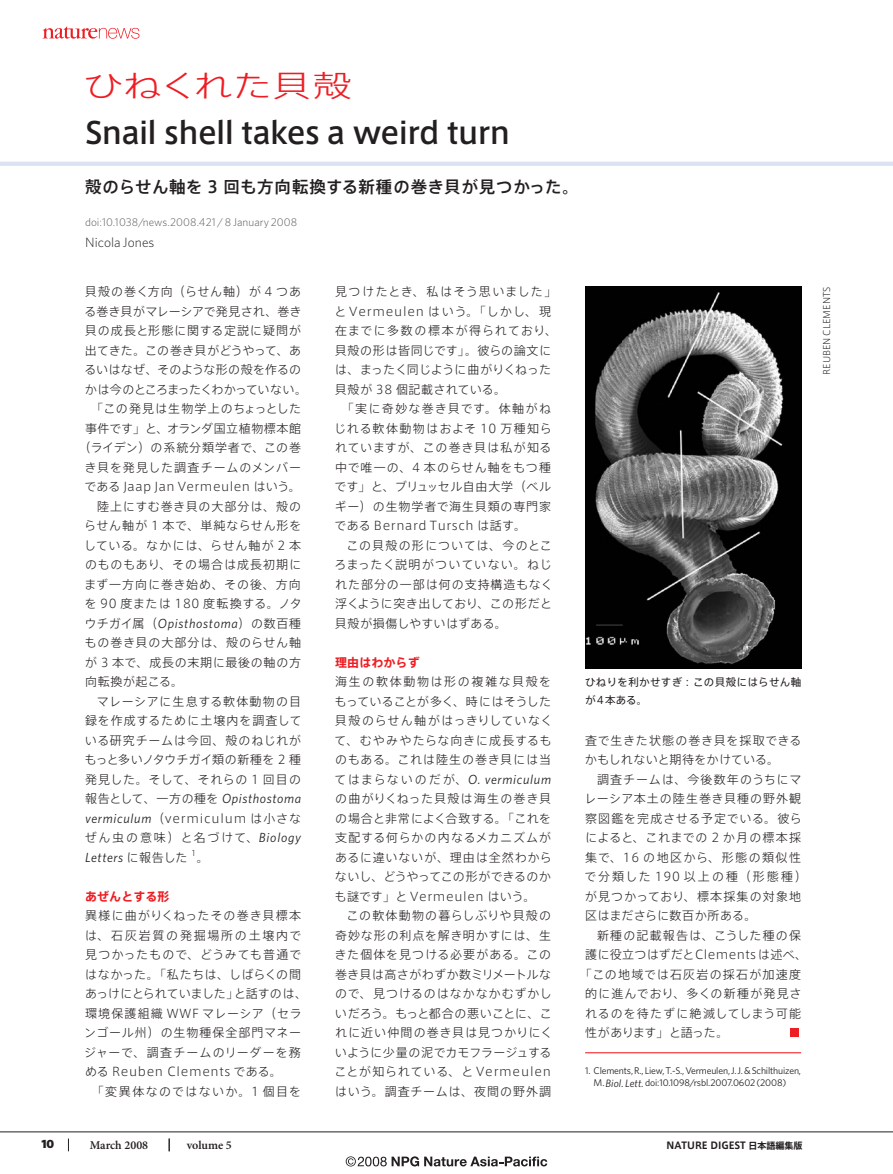
<style>
.page{position:relative;width:893px;height:1174px;background:#fff}
.page>*{position:absolute;margin:0;border:0;box-sizing:border-box;transform-origin:0 0}
.t1{font:500 30px "Axis Std";letter-spacing:-.02em;color:#231f20}
.t2{font:300 30px "Axis Std";color:#ee1d23;scale:1.3 1}
.t3{font:500 16.5px "Axis Std";letter-spacing:.035em;color:#231f20}
.t4{font:300 13.5px "Whitney";letter-spacing:.005em;color:#231f20}
.t5{font:italic 13.2px "Whitney";letter-spacing:.05em;color:#231f20}
.t6{font:300 12px/19.5px "Axis Std";letter-spacing:.055em;color:#231f20;text-align:justify}
.t7{font:300 12px/19.5px "Axis Std";letter-spacing:.08em;color:#231f20}
.t8{font:300 12px/19.5px "Axis Std";letter-spacing:.085em;color:#231f20}
.t9{font:300 12px "Axis Std";letter-spacing:.075em;color:#231f20}
.t10{font:300 12px "Axis Std";letter-spacing:.015em;color:#231f20}
.t11{font:300 12px "Axis Std";letter-spacing:.03em;color:#231f20}
.t12{font:300 12px "Axis Std";letter-spacing:-.045em;color:#231f20}
.t13{font:300 12px "Axis Std";letter-spacing:.005em;color:#231f20}
.t14{font:300 12px "Axis Std";letter-spacing:.1em;color:#231f20}
.t15{font:300 12px "Axis Std";letter-spacing:.12em;color:#231f20}
.t16{font:300 12px "Axis Std";letter-spacing:.095em;color:#231f20}
.t17{font:600 12px "Minion Pro";letter-spacing:-.005em;color:#231f20}
.t18{font:700 12px "Axis Std";letter-spacing:.01em;color:#ee1d23}
.t19{font:300 12px "Axis Std";letter-spacing:-.035em;color:#231f20}
.t20{font:900 12px "Whitney";color:#231f20}
.t21{font:300 11.25px "Whitney";letter-spacing:.005em;color:#57585a}
.t22{font:10.5px/18px "Axis Std";letter-spacing:.03em;color:#231f20}
.t23{font:9.75px/12px "Whitney";letter-spacing:-.015em;color:#231f20}
.t24{font:700 9.75px "Axis Std";color:#231f20}
.t25{font:300 9px "Axis Std";letter-spacing:.01em;color:#231f20}
.t26{font:300 7.8px "Axis Std";color:#231f20}
.s1{font-family:"Axis Std";font-weight:300;font-style:normal;font-size:12px}
.s2{font-family:"Whitney";font-weight:400;font-style:italic;font-size:13.2px}
.s3{font-style:italic;font-size:10.8px}
.s4{font-size:9px}
</style>
<div class="page">
<hr style="left:0;top:1131px;width:893px;height:1px;background:#231f20">
<hr style="left:585px;top:1052px;width:216px;height:1px;background:#ee1d23">
<img style="left:586px;top:286px;width:215px;height:382px">
<hr style="left:0;top:162px;width:893px;height:4px;background:#dbe2f2">
<div style="left:790px;top:1028px;width:9px;height:9px;background:#ee1d23"></div>
<svg style="left:43px;top:26px;width:96px;height:13px"></svg>
<svg style="left:68px;top:1138px;width:1px;height:13px"></svg>
<svg style="left:169px;top:1138px;width:1px;height:13px"></svg>
<svg style="left:346px;top:1156px;width:201px;height:10px"></svg>
<h1 class="t2" style="left:84px;top:64px;width:208px">ひねくれた貝殻</h1>
<h1 class="t1" style="left:85px;top:110px;width:427px">Snail shell takes a weird turn</h1>
<h2 class="t3" style="left:85px;top:174px;width:495px">殻のらせん軸を 3 回も方向転換する新種の巻き貝が見つかった。</h2>
<p class="t21" style="left:85px;top:216px;width:214px">doi:10.1038/news.2008.421 / 8 January 2008</p>
<p class="t4" style="left:85px;top:234px;width:71px">Nicola Jones</p>
<p class="t7" style="left:85px;top:281px;width:218px">貝殻の巻く方向（らせん軸）が 4 つあ</p>
<p class="t13" style="left:84px;top:302px;width:219px">る巻き貝がマレーシアで発見され、巻き</p>
<p class="t7" style="left:85px;top:320px;width:218px">貝の成長と形態に関する定説に疑問が</p>
<p class="t10" style="left:85px;top:341px;width:218px">出てきた。この巻き貝がどうやって、あ</p>
<p class="t10" style="left:84px;top:361px;width:218px">るいはなぜ、そのような形の殻を作るの</p>
<p class="t12" style="left:85px;top:380px;width:224px">かは今のところまったくわかっていない。</p>
<p class="t9" style="left:91px;top:400px;width:211px">「この発見は生物学上のちょっとした</p>
<p class="t6" style="left:85px;top:418px;width:218px">事件です」と、オランダ国立植物標本館</p>
<p class="t6" style="left:78px;top:437px;width:224px">（ライデン）の系統分類学者で、この巻</p>
<p class="t7" style="left:84px;top:457px;width:218px">き貝を発見した調査チームのメンバー</p>
<p class="t6" style="left:84px;top:476px;width:218px">である Jaap Jan Vermeulen はいう。</p>
<p class="t7" style="left:97px;top:496px;width:206px">陸上にすむ巻き貝の大部分は、殻の</p>
<p class="t6" style="left:84px;top:515px;width:219px">らせん軸が 1 本で、単純ならせん形を</p>
<p class="t9" style="left:84px;top:536px;width:218px">している。なかには、らせん軸が 2 本</p>
<p class="t9" style="left:85px;top:556px;width:218px">のものもあり、その場合は成長初期に</p>
<p class="t7" style="left:84px;top:574px;width:218px">まず一方向に巻き始め、その後、方向</p>
<p class="t6" style="left:85px;top:593px;width:219px">を 90 度または 180 度転換する。ノタ</p>
<p class="t5" style="left:84px;top:615px;width:218px"><span class="s1">ウチガイ属（</span>Opisthostoma<span class="s1">）の数百種</span></p>
<p class="t6" style="left:85px;top:632px;width:218px">もの巻き貝の大部分は、殻のらせん軸が 3 本で、成長の末期に最後の軸の方向転換が起こる。</p>
<p class="t6" style="left:85px;top:691px;width:218px;text-indent:12px">マレーシアに生息する軟体動物の目録を作成するために土壌内を調査している研究チームは今回、殻のねじれがもっと多いノタウチガイ類の新種を 2 種発見した。そして、それらの 1 回目の</p>
<p class="t5" style="left:85px;top:791px;width:218px"><span class="s1">報告として、一方の種を</span> Opisthostoma</p>
<p class="t6" style="left:85px;top:808px;width:218px"><span class="s2">vermiculum</span>（vermiculum は小さなぜん虫の意味）と名づけて、<span class="s2">Biology</span></p>
<p class="t5" style="left:85px;top:849px;width:104px">Letters <span class="s1">に報告した</span></p>
<p class="t26" style="left:191px;top:846px;width:7px">1</p>
<p class="t6" style="left:197px;top:847px;width:13px">。</p>
<p class="t18" style="left:85px;top:887px;width:86px">あぜんとする形</p>
<p class="t6" style="left:84px;top:905px;width:224px;text-align:left">異様に曲がりくねったその巻き貝標本は、石灰岩質の発掘場所の土壌内で見つかったもので、どうみても普通ではなかった。「私たちは、しばらくの間あっけにとられていました」と話すのは、環境保護組織 WWF マレーシア（セランゴール州）の生物種保全部門マネージャーで、調査チームのリーダーを務める Reuben Clements である。</p>
<p class="t15" style="left:92px;top:1082px;width:211px">「変異体なのではないか。1 個目を</p>
<p class="t6" style="left:334px;top:281px;width:224px;text-align:left">見つけたとき、私はそう思いました」と Vermeulen はいう。「しかし、現在までに多数の標本が得られており、貝殻の形は皆同じです」。彼らの論文には、まったく同じように曲がりくねった貝殻が 38 個記載されている。</p>
<p class="t6" style="left:334px;top:398px;width:219px;text-indent:8px">「実に奇妙な巻き貝です。体軸がねじれる軟体動物はおよそ 10 万種知られていますが、この巻き貝は私が知る中で唯一の、4 本のらせん軸をもつ種です」と、ブリュッセル自由大学（ベルギー）の生物学者で海生貝類の専門家である Bernard Tursch は話す。</p>
<p class="t6" style="left:334px;top:535px;width:220px;text-indent:12px">この貝殻の形については、今のところまったく説明がついていない。ねじれた部分の一部は何の支持構造もなく浮くように突き出しており、この形だと貝殻が損傷しやすいはずある。</p>
<p class="t18" style="left:335px;top:653px;width:86px">理由はわからず</p>
<p class="t7" style="left:335px;top:671px;width:220px">海生の軟体動物は形の複雑な貝殻をもっていることが多く、時にはそうした貝殻のらせん軸がはっきりしていなくて、むやみやたらな向きに成長するものもある。これは陸生の巻き貝には当</p>
<p class="t5" style="left:335px;top:771px;width:218px"><span class="s1">てはまらないのだが、</span>O. vermiculum</p>
<p class="t6" style="left:335px;top:788px;width:218px">の曲がりくねった貝殻は海生の巻き貝の場合と非常によく合致する。「これを支配する何らかの内なるメカニズムがあるに違いないが、理由は全然わからないし、どうやってこの形ができるのかも謎です」と Vermeulen はいう。</p>
<p class="t6" style="left:334px;top:905px;width:220px;text-align:left;text-indent:12px">この軟体動物の暮らしぶりや貝殻の奇妙な形の利点を解き明かすには、生きた個体を見つける必要がある。この巻き貝は高さがわずか数ミリメートルなので、見つけるのはなかなかむずかしいだろう。もっと都合の悪いことに、これに近い仲間の巻き貝は見つかりにくいように少量の泥でカモフラージュすることが知られている、と Vermeulenはいう。調査チームは、夜間の野外調</p>
<p class="t22" style="left:585px;top:672px;width:218px">ひねりを利かせすぎ：この貝殻にはらせん軸が4本ある。</p>
<p class="t6" style="left:585px;top:730px;width:218px">査で生きた状態の巻き貝を採取できるかもしれないと期待をかけている。</p>
<p class="t8" style="left:584px;top:769px;width:224px;text-indent:13px">調査チームは、今後数年のうちにマレーシア本土の陸生巻き貝種の野外観察図鑑を完成させる予定でいる。彼らによると、これまでの 2 か月の標本採集で、16 の地区から、形態の類似性で分類した 190 以上の種（形態種）が見つかっており、標本採集の対象地区はまださらに数百か所ある。</p>
<p class="t16" style="left:597px;top:926px;width:205px">新種の記載報告は、こうした種の保</p>
<p class="t11" style="left:585px;top:946px;width:223px">護に役立つはずだとClements は述べ、</p>
<p class="t14" style="left:580px;top:965px;width:223px">「この地域では石灰岩の採石が加速度</p>
<p class="t8" style="left:585px;top:983px;width:218px">的に進んでおり、多くの新種が発見さ</p>
<p class="t6" style="left:585px;top:1003px;width:218px">れるのを待たずに絶滅してしまう可能</p>
<p class="t19" style="left:585px;top:1024px;width:145px">性があります」と語った。</p>
<p class="t23" style="left:594px;top:1064px;width:209px;text-indent:-9px">1. Clements, R., Liew, T.-S., Vermeulen, J. J. &amp; Schilthuizen,<br>M. <span class="s3">Biol. Lett.</span> doi:10.1098/rsbl.2007.0602 (2008)</p>
<p class="t20" style="left:41px;top:1136px;width:14px">10</p>
<p class="t17" style="left:90px;top:1136px;width:60px">March 2008</p>
<p class="t17" style="left:187px;top:1136px;width:47px">volume 5</p>
<p class="t24" style="left:666px;top:1137px;width:137px">NATURE DIGEST <span class="s4">日本語編集版</span></p>
<p class="t25" style="left:820px;top:375px;width:90px;rotate:-90deg">REUBEN CLEMENTS</p>
</div>
